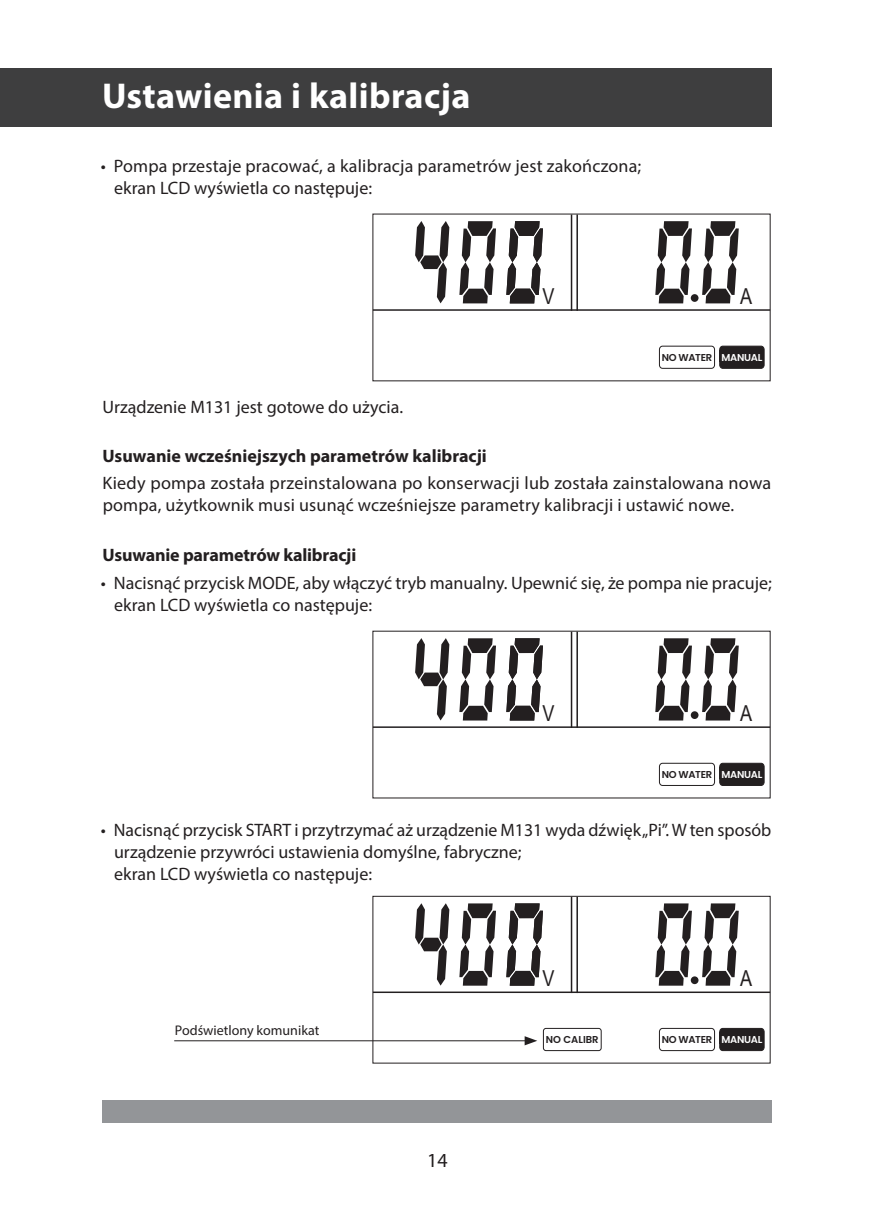
<style>
.page{position:relative;width:874px;height:1225px;background:#fff}
.page>*{position:absolute;margin:0;border:0;box-sizing:border-box;transform-origin:0 0}
.Srodtyt_2_Lewy_kopia{font:700 36px "Myriad Pro";letter-spacing:.01em;color:#fff}
.Tekst{font:22px "Arial Narrow";color:#231f20}
.t1{font:20px "Myriad Pro";color:#231f20}
.Tekst-2{font:18px/22px "Myriad Pro";letter-spacing:.005em;color:#231f20}
.Tekst_wciecie{font:18px "Myriad Pro";color:#231f20}
.Srodtyt_3{font:700 18px "Myriad Pro";color:#231f20}
.Tekst-3{font:700 18px "Myriad Pro";letter-spacing:-.01em;color:#231f20}
.Tekst_opis{font:14px "Myriad Pro";color:#231f20}
.Tekst-4{font:600 10px "Poppins";letter-spacing:-.03em;color:#231f20}
.Tekst-5{font:600 10px "Poppins";letter-spacing:-.03em;color:#fff}
.Tekst-6{font:600 10px "Poppins";color:#231f20}
</style>
<div class="page">
<div style="left:102px;top:1100px;width:669px;height:23px;background:#939598"></div>
<div style="left:0;top:68px;width:771px;height:59px;background:#3e3e3f"></div>
<div style="left:690px;top:976px;width:8px;height:8px;background:#231f20;border-radius:50%"></div>
<div style="left:372px;top:896px;width:398px;height:167px;border:1px solid #231f20"></div>
<hr style="left:373px;top:991px;width:396px;height:2px;background:#231f20">
<hr style="left:570px;top:896px;width:2px;height:97px;background:#231f20">
<hr style="left:576px;top:896px;width:1px;height:97px;background:#231f20">
<div style="left:658px;top:1028px;width:56px;height:22px;border:1px solid #231f20;border-radius:3px"></div>
<div style="left:719px;top:1028px;width:44px;height:22px;background:#231f20;border-radius:3px"></div>
<div style="left:719px;top:1028px;width:45px;height:22px;border:1px solid #231f20;border-radius:3px"></div>
<div style="left:719px;top:1032px;width:44px;height:12px;background:#231f20"></div>
<svg style="left:702px;top:903px;width:36px;height:82px"></svg>
<svg style="left:655px;top:903px;width:36px;height:82px"></svg>
<svg style="left:506px;top:903px;width:36px;height:82px"></svg>
<svg style="left:415px;top:903px;width:34px;height:82px"></svg>
<svg style="left:459px;top:903px;width:37px;height:82px"></svg>
<div style="left:543px;top:1028px;width:58px;height:22px;border:1px solid #231f20;border-radius:3px"></div>
<hr style="left:174px;top:1040px;width:353px;height:1px;background:#231f20">
<svg style="left:524px;top:1036px;width:13px;height:9px"></svg>
<div style="left:690px;top:294px;width:8px;height:8px;background:#231f20;border-radius:50%"></div>
<hr style="left:373px;top:309px;width:396px;height:2px;background:#231f20">
<hr style="left:570px;top:214px;width:2px;height:97px;background:#231f20">
<hr style="left:576px;top:214px;width:1px;height:97px;background:#231f20">
<div style="left:658px;top:346px;width:56px;height:22px;border:1px solid #231f20;border-radius:3px"></div>
<div style="left:719px;top:346px;width:44px;height:22px;background:#231f20;border-radius:3px"></div>
<div style="left:719px;top:346px;width:45px;height:22px;border:1px solid #231f20;border-radius:3px"></div>
<div style="left:719px;top:350px;width:44px;height:11px;background:#231f20"></div>
<svg style="left:702px;top:221px;width:36px;height:82px"></svg>
<svg style="left:655px;top:221px;width:36px;height:82px"></svg>
<svg style="left:506px;top:221px;width:36px;height:82px"></svg>
<svg style="left:415px;top:221px;width:34px;height:82px"></svg>
<svg style="left:459px;top:221px;width:37px;height:82px"></svg>
<div style="left:690px;top:711px;width:8px;height:8px;background:#231f20;border-radius:50%"></div>
<hr style="left:373px;top:726px;width:396px;height:2px;background:#231f20">
<hr style="left:570px;top:631px;width:2px;height:97px;background:#231f20">
<hr style="left:576px;top:631px;width:1px;height:97px;background:#231f20">
<div style="left:658px;top:763px;width:56px;height:22px;border:1px solid #231f20;border-radius:3px"></div>
<div style="left:719px;top:763px;width:44px;height:22px;background:#231f20;border-radius:3px"></div>
<div style="left:719px;top:763px;width:45px;height:22px;border:1px solid #231f20;border-radius:3px"></div>
<div style="left:719px;top:767px;width:44px;height:11px;background:#231f20"></div>
<svg style="left:702px;top:638px;width:36px;height:82px"></svg>
<svg style="left:655px;top:638px;width:36px;height:82px"></svg>
<svg style="left:506px;top:638px;width:36px;height:82px"></svg>
<svg style="left:415px;top:638px;width:34px;height:82px"></svg>
<svg style="left:459px;top:638px;width:37px;height:82px"></svg>
<p class="Srodtyt_2_Lewy_kopia" style="left:102px;top:73px;width:369px">Ustawienia i kalibracja</p>
<p class="Tekst-2" style="left:101px;top:155px;width:542px">• Pompa przestaje pracować, a kalibracja parametrów jest zakończona;</p>
<p class="Tekst_wciecie" style="left:114px;top:177px;width:259px">ekran LCD wyświetla co następuje:</p>
<p class="Tekst" style="left:542px;top:280px;width:14px">V</p>
<p class="Tekst" style="left:740px;top:280px;width:14px">A</p>
<p class="Tekst-4" style="left:661px;top:351px;width:52px">NO WATER</p>
<p class="Tekst-5" style="left:721px;top:351px;width:42px">MANUAL</p>
<p class="Tekst-2" style="left:102px;top:396px;width:302px">Urządzenie M131 jest gotowe do użycia.</p>
<p class="Srodtyt_3" style="left:102px;top:444px;width:385px">Usuwanie wcześniejszych parametrów kalibracji</p>
<p class="Tekst-2" style="left:102px;top:472px;width:670px">Kiedy pompa została przeinstalowana po konserwacji lub została zainstalowana nowa pompa, użytkownik musi usunąć wcześniejsze parametry kalibracji i ustawić nowe.</p>
<p class="Tekst-3" style="left:102px;top:543px;width:255px">Usuwanie parametrów kalibracji</p>
<p class="Tekst-2" style="left:101px;top:571px;width:672px">• Nacisnąć przycisk MODE, aby włączyć tryb manualny. Upewnić się, że pompa nie pracuje;</p>
<p class="Tekst_wciecie" style="left:114px;top:593px;width:259px">ekran LCD wyświetla co następuje:</p>
<p class="Tekst" style="left:542px;top:697px;width:14px">V</p>
<p class="Tekst" style="left:740px;top:697px;width:14px">A</p>
<p class="Tekst-4" style="left:661px;top:768px;width:52px">NO WATER</p>
<p class="Tekst-5" style="left:721px;top:768px;width:42px">MANUAL</p>
<p class="Tekst-2" style="left:114px;top:818px;width:658px;text-indent:-13px">• Nacisnąć przycisk START i przytrzymać aż urządzenie M131 wyda dźwięk „Pi”. W ten sposób urządzenie przywróci ustawienia domyślne, fabryczne;</p>
<p class="Tekst_wciecie" style="left:114px;top:862px;width:259px">ekran LCD wyświetla co następuje:</p>
<p class="Tekst_opis" style="left:175px;top:1021px;width:146px">Podświetlony komunikat</p>
<p class="t1" style="left:427px;top:1147px;width:22px">14</p>
<p class="Tekst" style="left:542px;top:962px;width:14px">V</p>
<p class="Tekst" style="left:740px;top:962px;width:14px">A</p>
<p class="Tekst-6" style="left:545px;top:1033px;width:54px">NO CALIBR</p>
<p class="Tekst-4" style="left:661px;top:1033px;width:52px">NO WATER</p>
<p class="Tekst-5" style="left:721px;top:1033px;width:42px">MANUAL</p>
</div>
